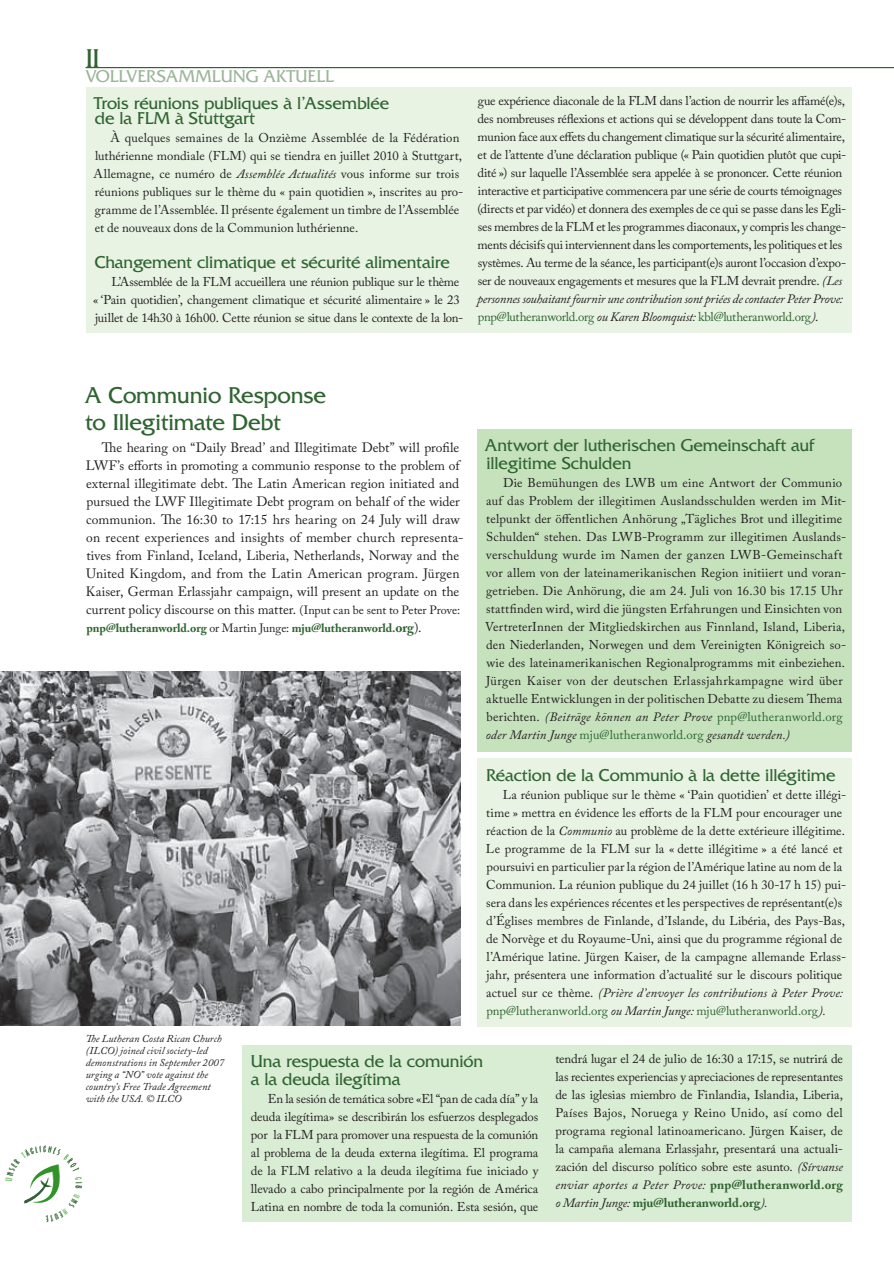
<style>
.page{position:relative;width:894px;height:1264px;background:#fff}
.page>*{position:absolute;margin:0;border:0;box-sizing:border-box;transform-origin:0 0}
.t1{font:27px "Friz Quadrata";color:#2f6431}
.t2{font:24px/27px "Friz Quadrata";letter-spacing:-.01em;color:#2f6431}
.t3{font:18px/18px "Friz Quadrata";letter-spacing:-.01em;color:#2f6431}
.t4{font:18px "Friz Quadrata";letter-spacing:-.01em;color:#9db599}
.t5{font:13.5px/18px "Adobe Caslon Pro";letter-spacing:.005em;color:#231f20}
.t6{font:12.75px/18px "Adobe Caslon Pro";color:#231f20}
.t7{font:12.75px/18px "Adobe Caslon Pro";letter-spacing:-.02em;color:#231f20}
.t8{font:700 12px "Adobe Caslon Pro";letter-spacing:-.01em;color:#2f6431}
.t9{font:italic 10.5px/12px "Adobe Caslon Pro";letter-spacing:.005em;color:#231f20}
.s1{font-style:italic}
.s2{color:#2f6431}
.s3{font-size:12px}
.s4{font-weight:400;color:#231f20}
.s5{font-size:13.5px}
.s6{font-weight:400;font-size:13.5px;color:#231f20}
.s7{font-weight:700;color:#2f6431}
</style>
<div class="page">
<svg style="left:5px;top:1146px;width:77px;height:76px"></svg>
<hr style="left:86px;top:67px;width:807px;height:1px;background:#2f6431">
<div style="left:242px;top:1045px;width:609px;height:177px;background:#d9ecd4"></div>
<div style="left:477px;top:429px;width:374px;height:322px;background:#c6e2bd"></div>
<div style="left:477px;top:759px;width:374px;height:268px;background:#e8f3e3"></div>
<div style="left:86px;top:87px;width:765px;height:246px;background:#e8f3e3"></div>
<img style="left:0;top:672px;width:460px;height:354px">
<h1 class="t1" style="left:86px;top:43px;width:15px">II</h1>
<h3 class="t4" style="left:86px;top:66px;width:37px">Vollversammlu</h3>
<h3 class="t4" style="left:233px;top:66px;width:54px">ng Aktuell</h3>
<h3 class="t3" style="left:94px;top:96px;width:296px;line-height:15px">Trois réunions publiques à l’Assemblée de la FLM à Stuttgart</h3>
<p class="t6" style="left:94px;top:129px;width:371px;text-indent:17px">À quelques semaines de la Onzième Assemblée de la Fédération luthérienne mondiale (FLM) qui se tiendra en juillet 2010 à Stuttgart, Allemagne, ce numéro de <span class="s1">Assemblée Actualités</span> vous informe sur trois réunions publiques sur le thème du « pain quotidien », inscrites au pro&shy;gramme de l’Assemblée. Il présente également un timbre de l’Assemblée et de nouveaux dons de la Communion luthérienne.</p>
<h3 class="t3" style="left:95px;top:253px;width:356px">Changement climatique et sécurité alimentaire</h3>
<p class="t7" style="left:93px;top:273px;width:372px;text-indent:18px">L’Assemblée de la FLM accueillera une réunion publique sur le thème « ‘Pain quotidien’, changement climatique et sécurité alimentaire » le 23 juillet de 14h30 à 16h00. Cette réunion se situe dans le contexte de la lon-</p>
<p class="t7" style="left:477px;top:91px;width:370px">gue expérience diaconale de la FLM dans l’action de nourrir les affamé(e)s, des nombreuses réflexions et actions qui se développent dans toute la Com&shy;munion face aux effets du changement climatique sur la sécurité alimentaire, et de l’attente d’une déclaration publique (« Pain quotidien plutôt que cupi&shy;dité ») sur laquelle l’Assemblée sera appelée à se prononcer. Cette réunion interactive et participative commencera par une série de courts témoignages (directs et par vidéo) et donnera des exemples de ce qui se passe dans les Egli&shy;ses membres de la FLM et les programmes diaconaux, y compris les change&shy;ments décisifs qui interviennent dans les comportements, les politiques et les systèmes. Au terme de la séance, les participant(e)s auront l’occasion d’expo&shy;ser de nouveaux engagements et mesures que la FLM devrait prendre. <span class="s1">(Les personnes souhaitant fournir une contribution sont priées de contacter Peter Prove: </span><span class="s2">pnp@lutheranworld.org</span> <span class="s1">ou Karen Bloomquist:</span> <span class="s2">kbl@lutheranworld.org</span><span class="s1">)</span>.</p>
<h2 class="t2" style="left:84px;top:382px;width:243px">A Communio Response to Illegitimate Debt</h2>
<p class="t5" style="left:86px;top:438px;width:379px;text-indent:16px">The hearing on “Daily Bread’ and Illegitimate Debt” will profile LWF’s efforts in promoting a communio response to the problem of external illegitimate debt. The Latin American region initiated and pursued the LWF Illegitimate Debt program on behalf of the wider communion. The 16:30 to 17:15 hrs hearing on 24 July will draw on recent experiences and insights of member church representa&shy;tives from Finland, Iceland, Liberia, Netherlands, Norway and the United Kingdom, and from the Latin American program. Jürgen Kaiser, German Erlassjahr campaign, will present an update on the current policy discourse on this matter. <span class="s3">(Input can be sent to Peter Prove:</span></p>
<p class="t8" style="left:86px;top:621px;width:336px">pnp@lutheranworld.org <span class="s4">or Martin Junge:</span> mju@lutheranworld.<span class="s5">org</span><span class="s6">).</span></p>
<h3 class="t3" style="left:484px;top:437px;width:331px">Antwort der lutherischen Gemeinschaft auf illegitime Schulden</h3>
<p class="t6" style="left:485px;top:474px;width:362px;text-indent:18px">Die Bemühungen des LWB um eine Antwort der Communio auf das Problem der illegitimen Auslandsschulden werden im Mit&shy;telpunkt der öffentlichen Anhörung „Tägliches Brot und illegitime Schulden“ stehen. Das LWB-Programm zur illegitimen Auslands&shy;verschuldung wurde im Namen der ganzen LWB-Gemeinschaft vor allem von der lateinamerikanischen Region initiiert und voran&shy;getrieben. Die Anhörung, die am 24. Juli von 16.30 bis 17.15 Uhr stattfinden wird, wird die jüngsten Erfahrungen und Einsichten von VertreterInnen der Mitgliedskirchen aus Finnland, Island, Liberia, den Niederlanden, Norwegen und dem Vereinigten Königreich so&shy;wie des lateinamerikanischen Regionalprogramms mit einbeziehen.<br>Jürgen Kaiser von der deutschen Erlassjahrkampagne wird über aktuelle Entwicklungen in der politischen Debatte zu diesem Thema berichten. <span class="s1">(Beiträge können an Peter Prove</span> <span class="s2">pnp@lutheranworld.org </span><span class="s1">oder Martin Junge</span> <span class="s2">mju@lutheranworld.org</span> <span class="s1">gesandt werden.)</span></p>
<h3 class="t3" style="left:486px;top:766px;width:351px">Réaction de la Communio à la dette illégitime</h3>
<p class="t6" style="left:486px;top:785px;width:362px;text-indent:17px">La réunion publique sur le thème « ‘Pain quotidien’ et dette illégi&shy;time » mettra en évidence les efforts de la FLM pour encourager une réaction de la <span class="s1">Communio</span> au problème de la dette extérieure illégitime.<br>Le programme de la FLM sur la « dette illégitime » a été lancé et poursuivi en particulier par la région de l’Amérique latine au nom de la Communion. La réunion publique du 24 juillet (16 h 30-17 h 15) pui&shy;sera dans les expériences récentes et les perspectives de représentant(e)s d’Églises membres de Finlande, d’Islande, du Libéria, des Pays-Bas, de Norvège et du Royaume-Uni, ainsi que du programme régional de l’Amérique latine. Jürgen Kaiser, de la campagne allemande Erlass&shy;jahr, présentera une information d’actualité sur le discours politique actuel sur ce thème. <span class="s1">(Prière d’envoyer les contributions à Peter Prove: </span><span class="s2">pnp@lutheranworld.org</span> <span class="s1">ou Martin Junge:</span> <span class="s2">mju@lutheranworld.org</span><span class="s1">).</span></p>
<p class="t9" style="left:86px;top:1033px;width:140px">The Lutheran Costa Rican Church (ILCO) joined civil society-led demonstrations in September 2007 urging a “NO” vote against the country’s Free Trade Agreement with the USA. © ILCO</p>
<h3 class="t3" style="left:251px;top:1053px;width:234px">Una respuesta de la comunión a la deuda ilegítima</h3>
<p class="t6" style="left:251px;top:1090px;width:289px;text-align:justify;text-indent:17px">En la sesión de temática sobre «El “pan de cada día” y la deuda ilegítima» se describirán los esfuerzos desplegados por la FLM para promover una respuesta de la comunión al problema de la deuda externa ilegítima. El programa de la FLM relativo a la deuda ilegítima fue iniciado y llevado a cabo principalmente por la región de América Latina en nombre de toda la comunión. Esta sesión, que</p>
<p class="t6" style="left:555px;top:1050px;width:289px;text-align:justify">tendrá lugar el 24 de julio de 16:30 a 17:15, se nutrirá de las recientes experiencias y apreciaciones de representantes de las iglesias miembro de Finlandia, Islandia, Liberia, Países Bajos, Noruega y Reino Unido, así como del programa regional latinoamericano. Jürgen Kaiser, de la campaña alemana Erlassjahr, presentará una actuali&shy;zación del discurso político sobre este asunto. <span class="s1">(Sírvanse enviar aportes a Peter Prove:</span> <span class="s7">pnp@lutheranworld.org </span><span class="s1">o Martin Junge:</span> <span class="s7">mju@lutheranworld.org</span><span class="s1">).</span></p>
</div>
